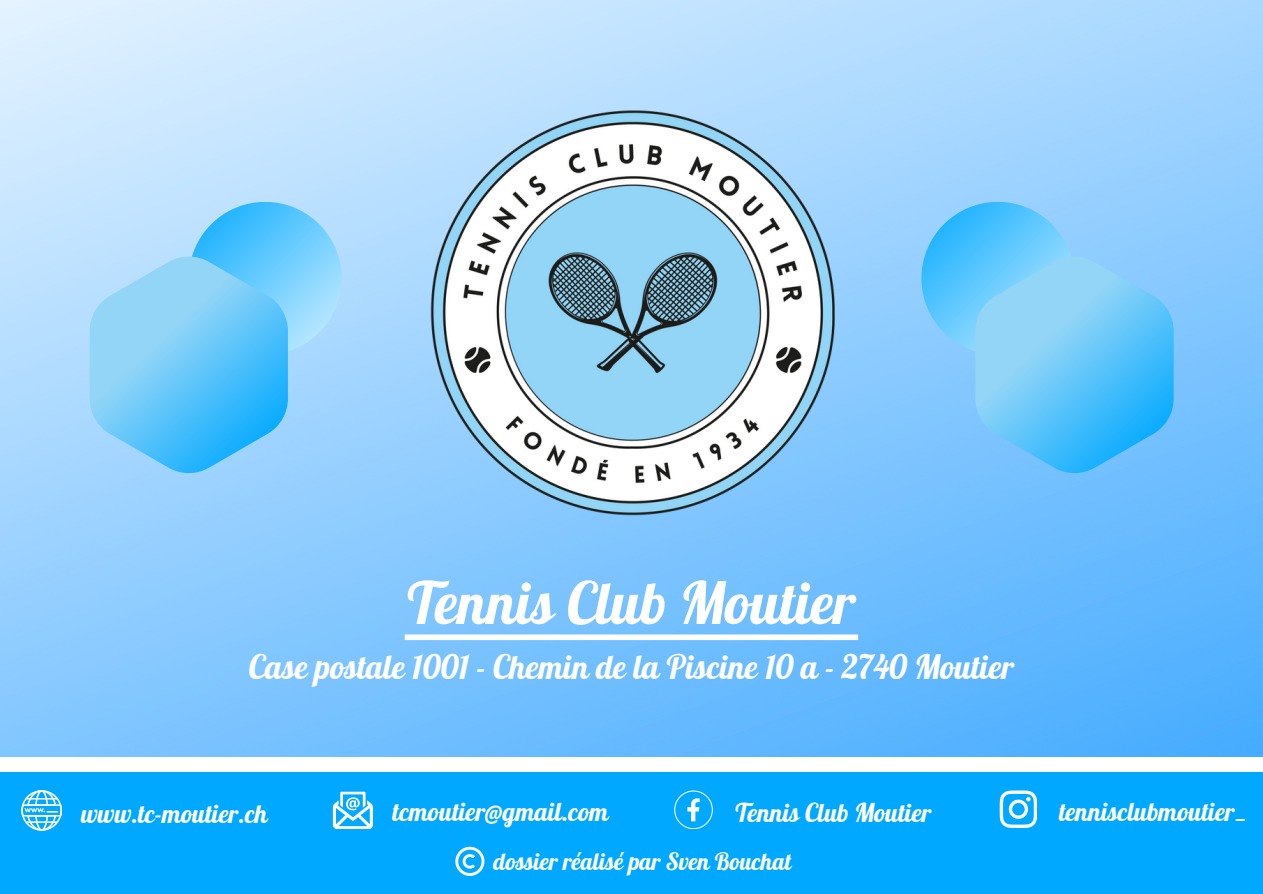
<style>
.page{position:relative;width:1263px;height:894px;background:#fff}
.page>*{position:absolute;margin:0;border:0;box-sizing:border-box;transform-origin:0 0}
.t1{font:58.2px "Lobster";color:#fff}
.t2{font:33px "Lobster";color:#fff}
.t3{font:25.5px "Lobster";color:#fff}
.t4{font:23.4px "Lobster";color:#fff}
</style>
<div class="page">
<img style="left:0;top:0;width:1263px;height:756px">
<img style="left:424px;top:107px;width:415px;height:417px">
<svg style="left:90px;top:202px;width:252px;height:273px;background:#7fcefc"></svg>
<svg style="left:922px;top:202px;width:251px;height:273px;background:#6ec7fc"></svg>
<div style="left:405px;top:634px;width:453px;height:6px;background:#fff"></div>
<div style="left:0;top:771px;width:1263px;height:122px;background:#00a8ff"></div>
<svg style="left:333px;top:791px;width:40px;height:37px"></svg>
<svg style="left:674px;top:790px;width:38px;height:38px"></svg>
<svg style="left:1000px;top:790px;width:37px;height:37px"></svg>
<svg style="left:21px;top:790px;width:41px;height:40px"></svg>
<svg style="left:455px;top:846px;width:29px;height:29px"></svg>
<p class="t1" style="left:407px;top:565px;width:450px">Tennis Club Moutier</p>
<p class="t2" style="left:249px;top:646px;width:767px">Case postale 1001 - Chemin de la Piscine 10 a - 2740 Moutier</p>
<h2 class="t3" style="left:81px;top:797px;width:188px">www.tc-moutier.ch</h2>
<p class="t3" style="left:393px;top:795px;width:218px">tcmoutier@gmail.com</p>
<p class="t3" style="left:735px;top:795px;width:198px">Tennis Club Moutier</p>
<h1 class="t3" style="left:1059px;top:795px;width:189px">tennisclubmoutier_</h1>
<p class="t4" style="left:493px;top:846px;width:299px">dossier réalisé par Sven Bouchat</p>
</div>
